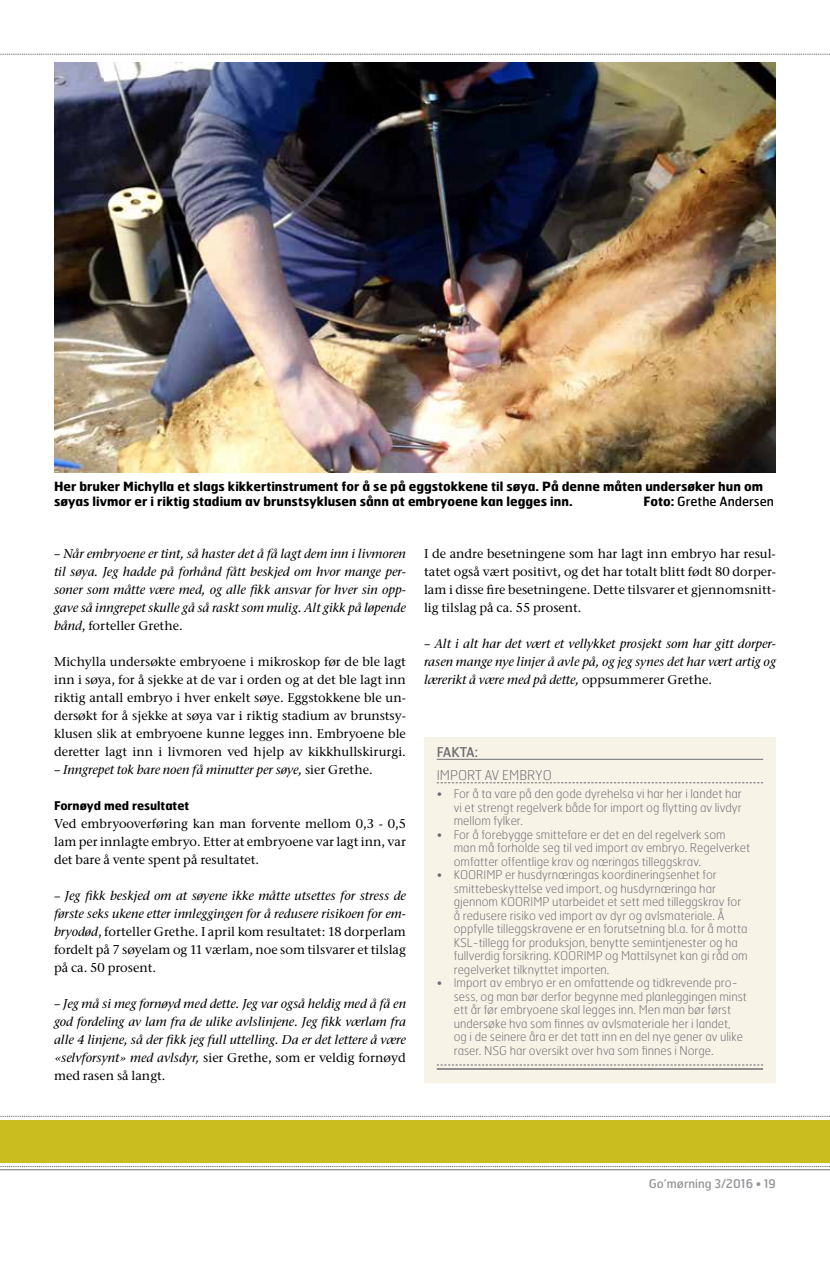
<style>
.page{position:relative;width:830px;height:1263px;background:#fff}
.page>*{position:absolute;margin:0;border:0;box-sizing:border-box;transform-origin:0 0}
.t1{font:100 13.5px "Hermes";color:#6d6e71}
.t2{font:13.5px "Hermes";color:#6d6e71}
.t3{font:italic 500 12.75px/18px "Stone Ser ITC Std";color:#000;text-align:justify}
.t4{font:500 12.75px/18px "Stone Ser ITC Std";color:#000;text-align:justify}
.t5{font:700 12.75px/15.3px "Hermes";color:#000}
.t6{font:12.75px "Hermes";color:#000}
.t7{font:100 12px/13.5px "Hermes";color:#6d6e71}
.t8{font:700 12px "Hermes";color:#000}
.t9{font:12px "Hermes";color:#939598}
.s1{font-weight:700}
.s2{font-style:normal}
</style>
<div class="page">
<svg style="left:0;top:1116px;width:829px;height:1px"></svg>
<hr style="left:0;top:1169px;width:829px;height:1px;background:#6d6e71">
<svg style="left:0;top:1166px;width:829px;height:1px"></svg>
<svg style="left:0;top:54px;width:829px;height:1px"></svg>
<div style="left:0;top:1120px;width:829px;height:43px;background:#cabd1f"></div>
<img style="left:54px;top:62px;width:721px;height:411px">
<div style="left:424px;top:737px;width:351px;height:345px;background:#f8f3e7"></div>
<hr style="left:436px;top:759px;width:326px;height:1px;background:#6d6e71">
<svg style="left:436px;top:782px;width:326px;height:1px"></svg>
<svg style="left:436px;top:1064px;width:326px;height:1px"></svg>
<hr style="left:436px;top:1068px;width:326px;height:2px;background:#6d6e71">
<p class="t5" style="left:54px;top:478px;width:710px">Her bruker Michylla et slags kikkertinstrument for å se på eggstokkene til søya. På denne måten undersøker hun om søyas livmor er i riktig stadium av brunstsyklusen sånn at embryoene kan legges inn.</p>
<p class="t6" style="left:643px;top:493px;width:132px"><span class="s1">Foto:</span> Grethe Andersen</p>
<p class="t3" style="left:54px;top:545px;width:353px">– Når embryoene er tint, så haster det å få lagt dem inn i livmoren til søya. Jeg hadde på forhånd fått beskjed om hvor mange per&shy;soner som måtte være med, og alle fikk ansvar for hver sin opp&shy;gave så inngrepet skulle gå så raskt som mulig. Alt gikk på løpende bånd<span class="s2">, forteller Grethe.</span></p>
<p class="t4" style="left:54px;top:653px;width:353px">Michylla undersøkte embryoene i mikroskop før de ble lagt inn i søya, for å sjekke at de var i orden og at det ble lagt inn riktig antall embryo i hver enkelt søye. Eggstokkene ble un&shy;dersøkt for å sjekke at søya var i riktig stadium av brunstsy&shy;klusen slik at embryoene kunne legges inn. Embryoene ble deretter lagt inn i livmoren ved hjelp av kikkhullskirurgi.</p>
<p class="t3" style="left:54px;top:761px;width:320px">– Inngrepet tok bare noen få minutter per søye, <span class="s2">sier Grethe.</span></p>
<p class="t8" style="left:54px;top:798px;width:137px">Fornøyd med resultatet</p>
<p class="t4" style="left:54px;top:815px;width:353px">Ved embryooverføring kan man forvente mellom 0,3 - 0,5 lam per innlagte embryo. Etter at embryoene var lagt inn, var det bare å vente spent på resultatet.</p>
<p class="t3" style="left:54px;top:887px;width:353px"><span class="s2">–</span> Jeg fikk beskjed om at søyene ikke måtte utsettes for stress de første seks ukene etter innleggingen for å redusere risikoen for em&shy;bryodød<span class="s2">, forteller Grethe. I april kom resultatet: 18 dorperlam fordelt på 7 søyelam og 11 værlam, noe som tilsvarer et tilslag på ca. 50 prosent.</span></p>
<p class="t3" style="left:54px;top:995px;width:353px">– Jeg må si meg fornøyd med dette. Jeg var også heldig med å få en god fordeling av lam fra de ulike avlslinjene. Jeg fikk værlam fra alle 4 linjene, så der fikk jeg full uttelling. Da er det lettere å være «selvforsynt» med avlsdyr, <span class="s2">sier Grethe, som er veldig fornøyd med rasen så langt.</span></p>
<p class="t4" style="left:424px;top:545px;width:353px">I de andre besetningene som har lagt inn embryo har resul&shy;tatet også vært positivt, og det har totalt blitt født 80 dorper&shy;lam i disse fire besetningene. Dette tilsvarer et gjennomsnitt&shy;lig tilslag på ca. 55 prosent.</p>
<p class="t3" style="left:424px;top:635px;width:353px">– Alt i alt har det vært et vellykket prosjekt som har gitt dorper&shy;rasen mange nye linjer å avle på, og jeg synes det har vært artig og lærerikt å være med på dette, <span class="s2">oppsummerer Grethe.</span></p>
<p class="t2" style="left:436px;top:743px;width:15px">Fakta</p>
<p class="t2" style="left:474px;top:743px;width:5px">:</p>
<p class="t1" style="left:436px;top:767px;width:30px">Import</p>
<p class="t1" style="left:484px;top:767px;width:66px">av embryo</p>
<p class="t7" style="left:453px;top:787px;width:289px;text-align:justify;text-indent:-17px">• For å ta vare på den gode dyrehelsa vi har her i landet har vi et strengt regelverk både for import og flytting av livdyr mellom fylker.</p>
<p class="t7" style="left:453px;top:827px;width:298px;text-indent:-17px">• For å forebygge smittefare er det en del regelverk som man må forholde seg til ved import av embryo. Regelverket omfatter offentlige krav og næringas tilleggskrav.</p>
<p class="t7" style="left:453px;top:868px;width:295px;text-indent:-17px">• KOORIMP er husdyrnæringas koordineringsenhet for smittebeskyttelse ved import, og husdyrnæringa har gjennom KOORIMP utarbeidet et sett med tilleggskrav for å redusere risiko ved import av dyr og avlsmateriale. Å oppfylle tilleggskravene er en forutsetning bl.a. for å motta KSL-tillegg for produksjon, benytte semintjenester og ha fullverdig forsikring. KOORIMP og Mattilsynet kan gi råd om regelverket tilknyttet importen.</p>
<p class="t7" style="left:453px;top:976px;width:294px;text-indent:-17px">• Import av embryo er en omfattende og tidkrevende pro&shy;sess, og man bør derfor begynne med planleggingen minst ett år før embryoene skal legges inn. Men man bør først undersøke hva som finnes av avlsmateriale her i landet, og i de seinere åra er det tatt inn en del nye gener av ulike raser. NSG har oversikt over hva som finnes i Norge.</p>
<p class="t9" style="left:648px;top:1176px;width:129px">Go’mørning 3/2016 • 19</p>
</div>
